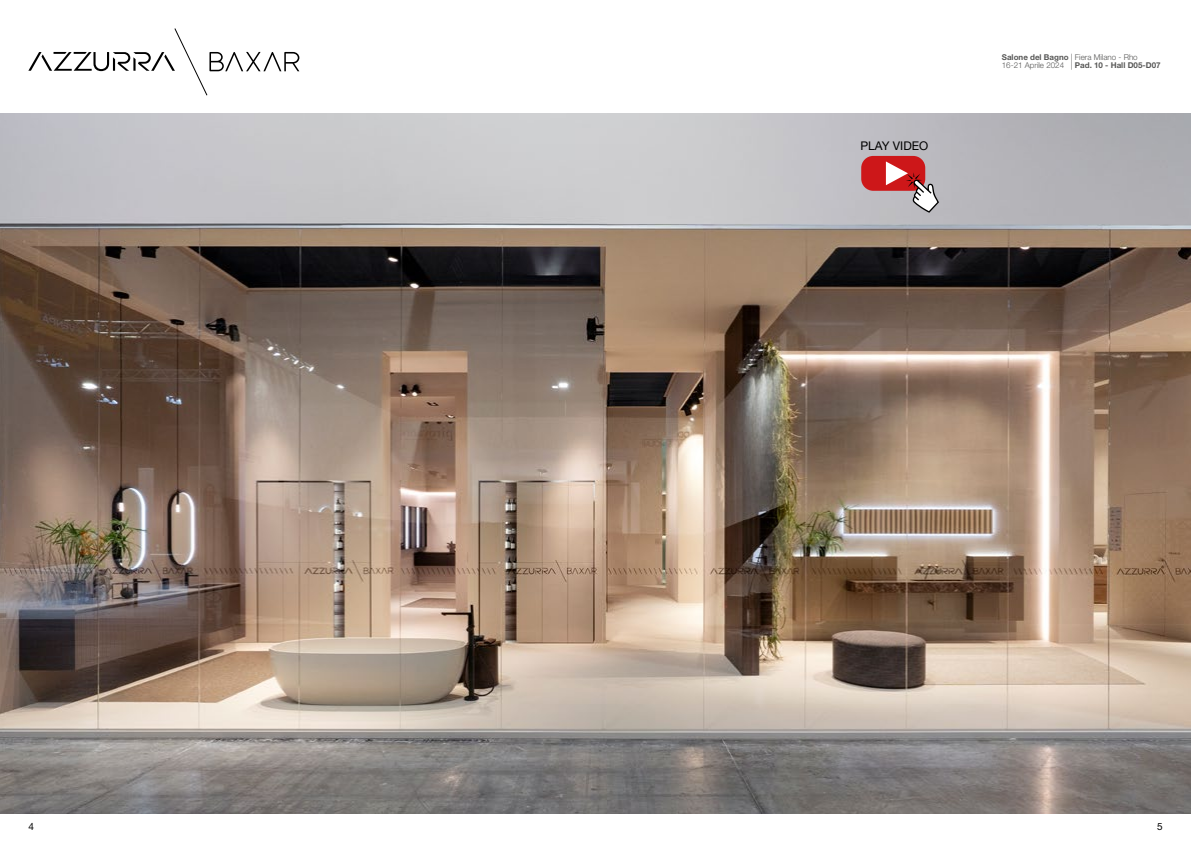
<style>
.page{position:relative;width:1191px;height:842px;background:#fff}
.page>*{position:absolute;margin:0;border:0;box-sizing:border-box;transform-origin:0 0}
.t1{font:12px "Helvetica Neue";color:#000}
.t2{font:10px "Helvetica Neue LT Std";color:#000}
.t3{font:700 8px/8px "Helvetica Neue LT Std";color:#575756}
.s1{font-weight:300}
</style>
<div class="page">
<svg style="left:28px;top:28px;width:271px;height:68px"></svg>
<img style="left:0;top:113px;width:1191px;height:701px">
<div style="left:861px;top:156px;width:64px;height:35px;background:#cd1719;border-radius:12px"></div>
<svg style="left:886px;top:161px;width:53px;height:52px"></svg>
<h1 class="t1" style="left:860px;top:138px;width:69px">PLAY VIDEO</h1>
<p class="t3" style="left:1001px;top:53px;width:160px">Salone del Bagno <span class="s1">| Fiera Milano - Rho<br>16-21 Aprile 2024 |</span> Pad. 10 - Hall D05-D07</p>
<p class="t2" style="left:28px;top:820px;width:7px">4</p>
<p class="t2" style="left:1157px;top:820px;width:7px">5</p>
</div>
